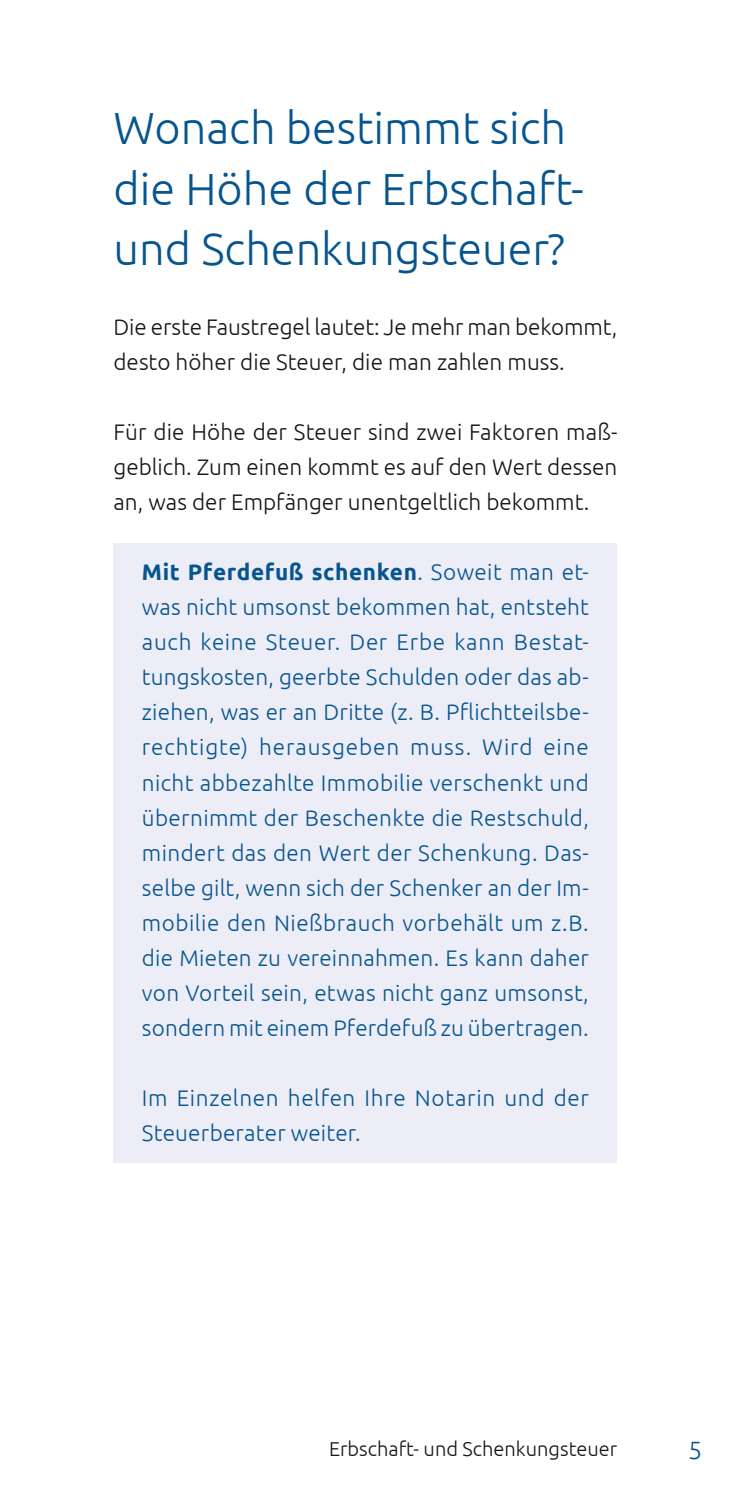
<style>
.page{position:relative;width:745px;height:1489px;background:#fff}
.page>*{position:absolute;margin:0;border:0;box-sizing:border-box;transform-origin:0 0}
.t1{font:300 45px/60px "Ubuntu";color:#07558f}
.t2{font:300 25px "Ubuntu";color:#07558f}
.t3{font:300 22.5px/35px "Ubuntu";letter-spacing:.015em;color:#07558f;text-align:justify}
.t4{font:300 22.5px/35px "Ubuntu";color:#151616}
.t5{font:300 20px "Ubuntu";color:#151616}
.s1{font-weight:700}
</style>
<div class="page">
<div style="left:113px;top:543px;width:504px;height:619px;background:#ecedf7"></div>
<h1 class="t1" style="left:113px;top:97px;width:471px">Wonach bestimmt sich die Höhe der Erbschaft&shy;und Schenkungsteuer?</h1>
<p class="t4" style="left:113px;top:309px;width:505px">Die erste Faustregel lautet: Je mehr man bekommt, desto höher die Steuer, die man zahlen muss.</p>
<p class="t4" style="left:113px;top:414px;width:505px;text-align:justify">Für die Höhe der Steuer sind zwei Faktoren maß&shy;geblich. Zum einen kommt es auf den Wert dessen an, was der Empfänger unentgeltlich bekommt.</p>
<p class="t3" style="left:142px;top:554px;width:448px"><span class="s1">Mit Pferdefuß schenken</span>. Soweit man et&shy;was nicht umsonst bekommen hat, entsteht auch keine Steuer. Der Erbe kann Bestat&shy;tungskosten, geerbte Schulden oder das ab&shy;ziehen, was er an Dritte (z. B. Pflichtteilsbe&shy;rechtigte) herausgeben muss. Wird eine nicht abbezahlte Immobilie verschenkt und übernimmt der Beschenkte die Restschuld, mindert das den Wert der Schenkung. Das&shy;selbe gilt, wenn sich der Schenker an der Im&shy;mobilie den Nießbrauch vorbehält um z.B. die Mieten zu vereinnahmen. Es kann daher von Vorteil sein, etwas nicht ganz umsonst, sondern mit einem Pferdefuß zu übertragen.</p>
<p class="t3" style="left:142px;top:1079px;width:448px">Im Einzelnen helfen Ihre Notarin und der<br>Steuerberater weiter.</p>
<p class="t5" style="left:329px;top:1436px;width:289px">Erbschaft- und Schenkungsteuer</p>
<p class="t2" style="left:687px;top:1434px;width:16px">5</p>
</div>
